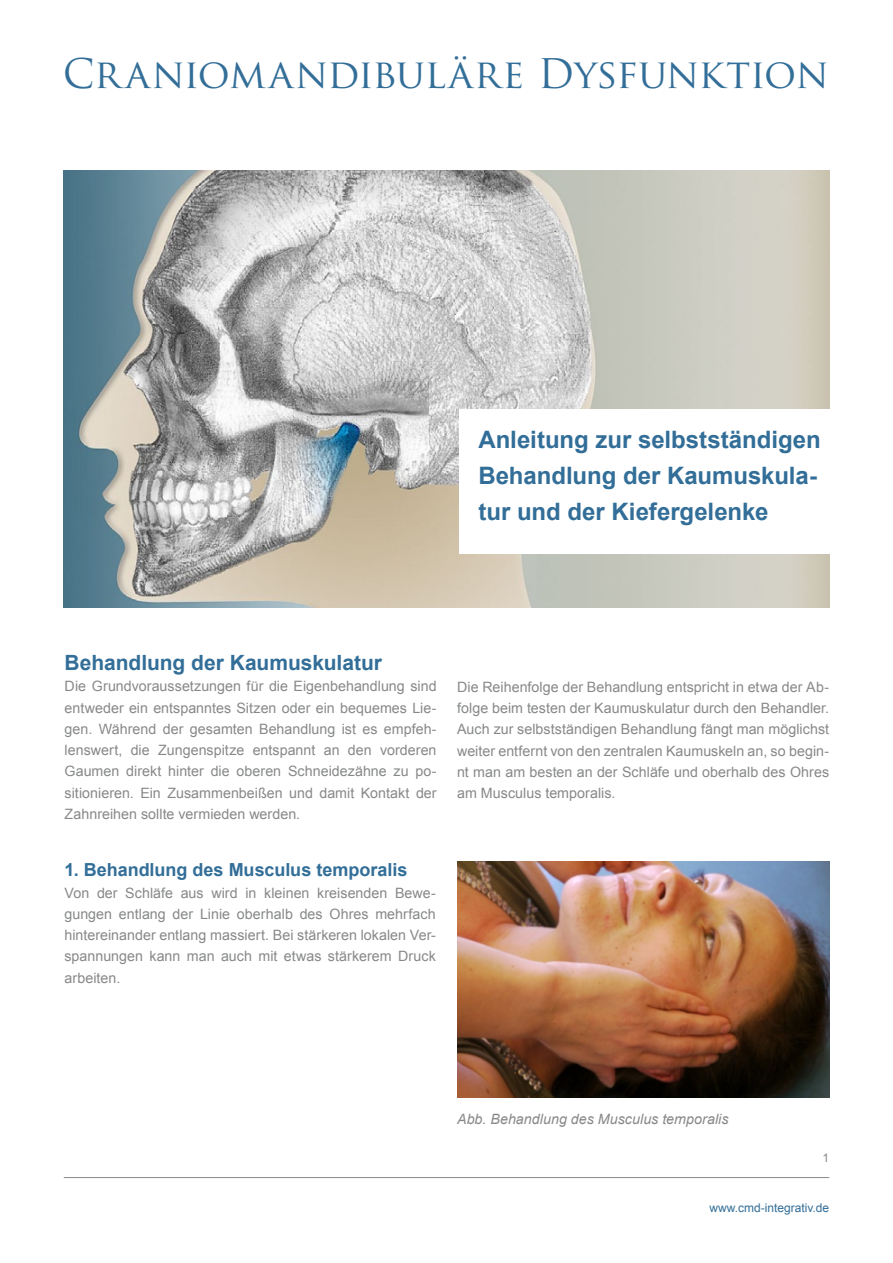
<style>
.page{position:relative;width:893px;height:1263px;background:#fff}
.page>*{position:absolute;margin:0;border:0;box-sizing:border-box;transform-origin:0 0}
.t1{font:39.75px "Trajan Pro";letter-spacing:-.01em;color:#326e98}
.t2{font:700 24px/36px "Arial";letter-spacing:-.005em;color:#326e98}
.t3{font:700 21px "Arial";color:#326e98}
.t4{font:700 18px "Arial";color:#326e98}
.t5{font:14.25px/21.3px "Arial";color:#878889;text-align:justify}
.t6{font:italic 14.25px "Arial";letter-spacing:.005em;color:#878889}
.t7{font:12px "Arial";color:#326e98}
</style>
<div class="page">
<hr style="left:64px;top:1177px;width:765px;height:1px;background:#878889">
<img style="left:64px;top:170px;width:765px;height:437px">
<div style="left:459px;top:410px;width:372px;height:144px;background:#fff"></div>
<img style="left:457px;top:861px;width:372px;height:236px">
<h1 class="t1" style="left:63px;top:48px;width:767px">Craniomandibuläre Dysfunktion</h1>
<h2 class="t2" style="left:478px;top:423px;width:344px">Anleitung zur selbstständigen<br>Behandlung der Kaumuskula&shy;tur und der Kiefergelenke</h2>
<h3 class="t3" style="left:65px;top:649px;width:319px">Behandlung der Kaumuskulatur</h3>
<p class="t5" style="left:65px;top:676px;width:374px">Die Grundvoraussetzungen für die Eigenbehandlung sind entweder ein entspanntes Sitzen oder ein bequemes Lie&shy;gen. Während der gesamten Behandlung ist es empfeh&shy;lenswert, die Zungenspitze entspannt an den vorderen Gaumen direkt hinter die oberen Schneidezähne zu po&shy;sitionieren. Ein Zusammenbeißen und damit Kontakt der Zahnreihen sollte vermieden werden.</p>
<p class="t4" style="left:64px;top:858px;width:345px">1. Behandlung des Musculus temporalis</p>
<p class="t5" style="left:64px;top:882px;width:373px">Von der Schläfe aus wird in kleinen kreisenden Bewe&shy;gungen entlang der Linie oberhalb des Ohres mehrfach hintereinander entlang massiert. Bei stärkeren lokalen Ver&shy;spannungen kann man auch mit etwas stärkerem Druck arbeiten.</p>
<p class="t5" style="left:457px;top:676px;width:374px">Die Reihenfolge der Behandlung entspricht in etwa der Ab&shy;folge beim testen der Kaumuskulatur durch den Behandler.<br>Auch zur selbstständigen Behandlung fängt man möglichst weiter entfernt von den zentralen Kaumuskeln an, so begin&shy;nt man am besten an der Schläfe und oberhalb des Ohres am Musculus temporalis.</p>
<p class="t6" style="left:457px;top:1110px;width:273px">Abb. Behandlung des Musculus temporalis</p>
<p class="t7" style="left:709px;top:1199px;width:121px">www.cmd-integrativ.de</p>
</div>
